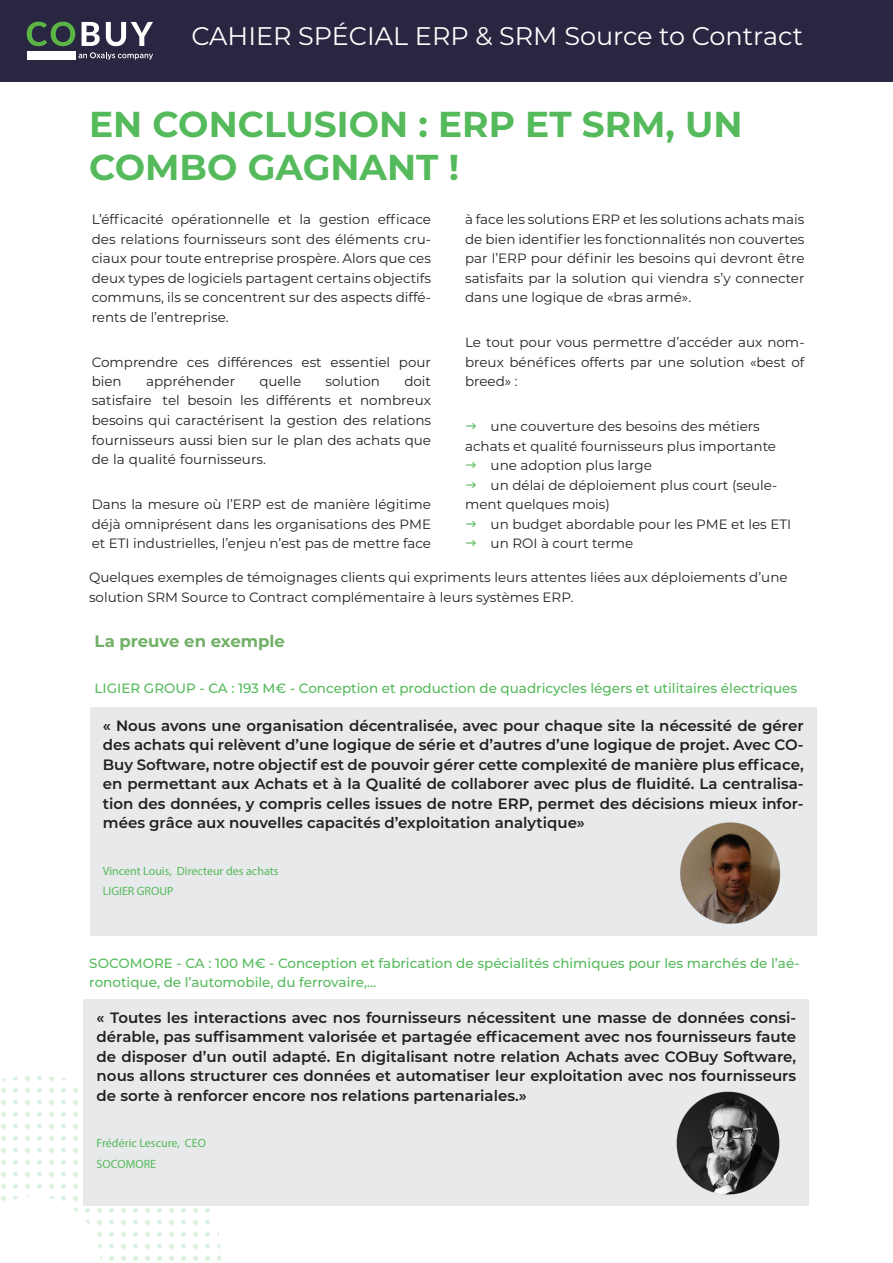
<style>
.page{position:relative;width:893px;height:1263px;background:#fff}
.page>*{position:absolute;margin:0;border:0;box-sizing:border-box;transform-origin:0 0}
.Titre{font:700 36px/43.2px "Montserrat";color:#55ba5b}
.Texte_labeur{font:25.5px "Montserrat";color:#fff}
.Introduction{font:700 16.5px "Montserrat";color:#71b066}
.Texte_labeur-2{font:600 15px/19.5px "Montserrat";color:#231f20;text-align:justify}
.Texte_labeur-3{font:13.5px/19.5px "Montserrat";color:#231f20;text-align:justify}
.Introduction-2{font:500 13.5px/19.5px "Montserrat";color:#55ba5b}
.Introduction-3{font:13.5px/19.5px "Montserrat";color:#231f20}
.Texte_exergue___bloc_gris_-_reférence{font:12px "Myriad Pro";color:#55ba5b}
</style>
<div class="page">
<svg style="left:1px;top:1076px;width:220px;height:185px"></svg>
<div style="left:0;top:0;width:893px;height:81px;background:#282641"></div>
<svg style="left:27px;top:22px;width:48px;height:24px"></svg>
<svg style="left:82px;top:22px;width:18px;height:24px"></svg>
<svg style="left:106px;top:22px;width:47px;height:24px"></svg>
<div style="left:27px;top:51px;width:48px;height:9px;background:#fff"></div>
<svg style="left:78px;top:52px;width:75px;height:8px"></svg>
<div style="left:90px;top:708px;width:726px;height:228px;background:#e8e9ea"></div>
<div style="left:84px;top:999px;width:725px;height:207px;background:#e8e9ea"></div>
<img style="left:680px;top:822px;width:101px;height:102px">
<img style="left:676px;top:1091px;width:104px;height:104px">
<p class="Texte_labeur" style="left:191px;top:18px;width:613px">CAHIER SPÉCIAL ERP &amp; SRM Source to Contract</p>
<p class="Titre" style="left:89px;top:101px;width:655px">EN CONCLUSION : ERP ET SRM, UN<br>COMBO GAGNANT !</p>
<p class="Texte_labeur-3" style="left:92px;top:209px;width:341px">L’éfficacité opérationnelle et la gestion efficace des relations fournisseurs sont des éléments cru&shy;ciaux pour toute entreprise prospère. Alors que ces deux types de logiciels partagent certains objectifs communs, ils se concentrent sur des aspects diffé&shy;rents de l’entreprise.</p>
<p class="Texte_labeur-3" style="left:92px;top:352px;width:341px">Comprendre ces différences est essentiel pour bien</p>
<p class="Texte_labeur-3" style="left:92px;top:371px;width:341px;text-indent:313px">doit satisfaire tel besoin les différents et nombreux besoins qui caractérisent la gestion des relations fournisseurs aussi bien sur le plan des achats que de la qualité fournisseurs.</p>
<p class="Texte_labeur-3" style="left:92px;top:494px;width:341px">Dans la mesure où l’ERP est de manière légitime déjà omniprésent dans les organisations des PME et ETI industrielles, l’enjeu n’est pas de mettre face</p>
<p class="Texte_labeur-3" style="left:146px;top:371px;width:90px">appréhender</p>
<p class="Texte_labeur-3" style="left:259px;top:371px;width:43px">quelle</p>
<p class="Texte_labeur-3" style="left:326px;top:371px;width:56px">solution</p>
<p class="Texte_labeur-3" style="left:465px;top:209px;width:341px">à face les solutions ERP et les solutions achats mais de bien identifier les fonctionnalités non couvertes par l’ERP pour définir les besoins qui devront être satisfaits par la solution qui viendra s’y connecter dans une logique de «bras armé».</p>
<p class="Texte_labeur-3" style="left:465px;top:332px;width:341px">Le tout pour vous permettre d’accéder aux nom&shy;breux bénéfices offerts par une solution «best of breed» :</p>
<p class="Texte_labeur-3" style="left:465px;top:416px;width:312px;text-indent:26px">une couverture des besoins des métiers achats et qualité fournisseurs plus importante</p>
<p class="Texte_labeur-3" style="left:491px;top:455px;width:163px">une adoption plus large</p>
<p class="Texte_labeur-3" style="left:465px;top:475px;width:314px;text-indent:26px">un délai de déploiement plus court (seule&shy;ment quelques mois)</p>
<p class="Texte_labeur-3" style="left:491px;top:514px;width:302px">un budget abordable pour les PME et les ETI</p>
<p class="Texte_labeur-3" style="left:491px;top:533px;width:144px">un ROI à court terme</p>
<p class="Introduction-3" style="left:89px;top:567px;width:700px">Quelques exemples de témoignages clients qui expriments leurs attentes liées aux déploiements d’une solution SRM Source to Contract complémentaire à leurs systèmes ERP.</p>
<p class="Introduction" style="left:95px;top:630px;width:192px">La preuve en exemple</p>
<p class="Introduction-2" style="left:95px;top:678px;width:704px">LIGIER GROUP - CA : 193 M€ - Conception et production de quadricycles légers et utilitaires électriques</p>
<p class="Texte_labeur-2" style="left:103px;top:715px;width:702px">« Nous avons une organisation décentralisée, avec pour chaque site la nécessité de gérer des achats qui relèvent d’une logique de série et d’autres d’une logique de projet. Avec CO-Buy Software, notre objectif est de pouvoir gérer cette complexité de manière plus efficace, en permettant aux Achats et à la Qualité de collaborer avec plus de fluidité. La centralisa&shy;tion des données, y compris celles issues de notre ERP, permet des décisions mieux infor&shy;mées grâce aux nouvelles capacités d’exploitation analytique»</p>
<p class="Texte_exergue___bloc_gris_-_reférence" style="left:103px;top:863px;width:177px">Vincent Louis, Directeur des achats</p>
<p class="Texte_exergue___bloc_gris_-_reférence" style="left:103px;top:884px;width:72px">LIGIER GROUP</p>
<p class="Introduction-2" style="left:89px;top:952px;width:712px">SOCOMORE - CA : 100 M€ - Conception et fabrication de spécialités chimiques pour les marchés de l’aé&shy;ronotique, de l’automobile, du ferrovaire,...</p>
<p class="Texte_labeur-2" style="left:97px;top:1007px;width:701px">« Toutes les interactions avec nos fournisseurs nécessitent une masse de données consi&shy;dérable, pas suffisamment valorisée et partagée efficacement avec nos fournisseurs faute de disposer d’un outil adapté. En digitalisant notre relation Achats avec COBuy Software, nous allons structurer ces données et automatiser leur exploitation avec nos fournisseurs de sorte à renforcer encore nos relations partenariales.»</p>
<p class="Texte_exergue___bloc_gris_-_reférence" style="left:97px;top:1135px;width:111px">Frédéric Lescure, CEO</p>
<p class="Texte_exergue___bloc_gris_-_reférence" style="left:97px;top:1156px;width:61px">SOCOMORE</p>
</div>
